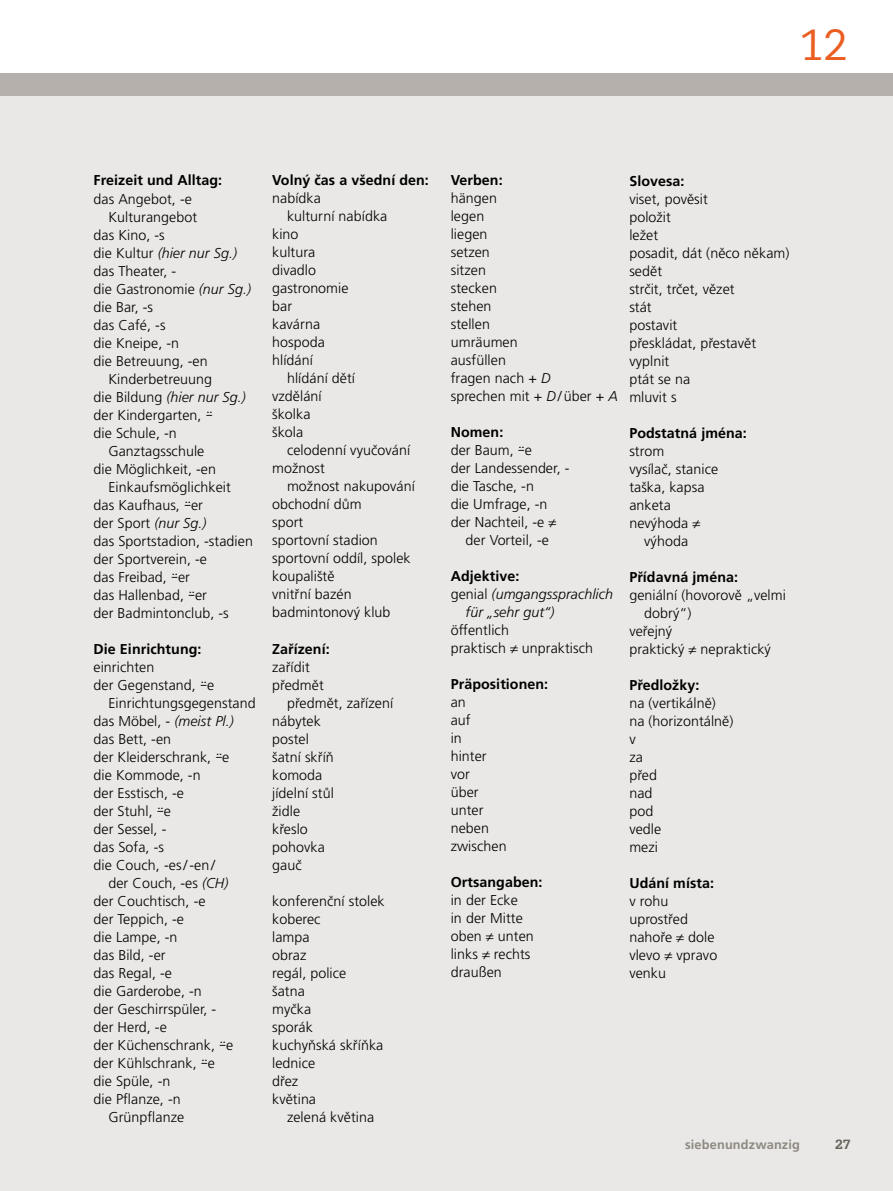
<style>
.page{position:relative;width:893px;height:1191px;background:#fff}
.page>*{position:absolute;margin:0;border:0;box-sizing:border-box;transform-origin:0 0}
.t1{font:43.5px "Caecilia CE";color:#eb5e21}
.t2{font:300 14.25px/18px "Frutiger CE";letter-spacing:.005em;color:#000}
.t3{font:700 14.25px "Frutiger CE";letter-spacing:.005em;color:#000}
.t4{font:italic 300 14.25px "Frutiger CE";letter-spacing:.005em;color:#000}
.t5{font:700 14.25px "Serifa";color:#69635c}
.t6{font:700 12.75px "Frutiger CE";letter-spacing:.01em;color:#8e8882}
.s1{font-style:normal}
.s2{font-style:italic}
.s3{font-family:"Polo Divis Trema Leicht";font-weight:400}
</style>
<div class="page">
<div style="left:0;top:95px;width:893px;height:1096px;background:#e9e8e6"></div>
<div style="left:0;top:73px;width:893px;height:22px;background:#b5b0ac"></div>
<h1 class="t1" style="left:799px;top:16px;width:50px">12</h1>
<p class="t3" style="left:94px;top:172px;width:130px">Freizeit und Alltag:</p>
<p class="t2" style="left:94px;top:189px;width:100px">das Angebot, -e</p>
<p class="t2" style="left:108px;top:207px;width:90px">Kulturangebot</p>
<p class="t2" style="left:94px;top:225px;width:73px">das Kino, -s</p>
<p class="t4" style="left:94px;top:244px;width:145px"><span class="s1">die Kultur</span> (hier nur Sg.)</p>
<p class="t2" style="left:94px;top:261px;width:84px">das Theater, -</p>
<p class="t2" style="left:94px;top:279px;width:159px">die Gastronomie <span class="s2">(nur Sg.)</span></p>
<p class="t2" style="left:94px;top:297px;width:61px">die Bar, -s</p>
<p class="t2" style="left:94px;top:315px;width:74px">das Café, -s</p>
<p class="t2" style="left:94px;top:333px;width:87px">die Kneipe, -n</p>
<p class="t2" style="left:94px;top:351px;width:116px">die Betreuung, -en</p>
<p class="t2" style="left:108px;top:369px;width:105px">Kinderbetreuung</p>
<p class="t4" style="left:94px;top:388px;width:154px"><span class="s1">die Bildung</span> (hier nur Sg.)</p>
<p class="t2" style="left:94px;top:405px;width:121px">der Kindergarten, <span class="s3">-</span></p>
<p class="t2" style="left:94px;top:423px;width:85px">die Schule, -n</p>
<p class="t2" style="left:108px;top:441px;width:97px">Ganztagsschule</p>
<p class="t2" style="left:94px;top:459px;width:124px">die Möglichkeit, -en</p>
<p class="t2" style="left:108px;top:477px;width:124px">Einkaufsmöglichkeit</p>
<p class="t2" style="left:94px;top:495px;width:111px">das Kaufhaus, <span class="s3">-</span>er</p>
<p class="t2" style="left:94px;top:513px;width:114px">der Sport <span class="s2">(nur Sg.)</span></p>
<p class="t2" style="left:94px;top:531px;width:161px">das Sportstadion, -stadien</p>
<p class="t2" style="left:94px;top:549px;width:115px">der Sportverein, -e</p>
<p class="t2" style="left:94px;top:567px;width:98px">das Freibad, <span class="s3">-</span>er</p>
<p class="t2" style="left:94px;top:585px;width:115px">das Hallenbad, <span class="s3">-</span>er</p>
<p class="t2" style="left:94px;top:603px;width:137px">der Badmintonclub, -s</p>
<p class="t3" style="left:94px;top:640px;width:109px">Die Einrichtung:</p>
<p class="t2" style="left:94px;top:657px;width:62px">einrichten</p>
<p class="t2" style="left:94px;top:675px;width:122px">der Gegenstand, <span class="s3">-</span>e</p>
<p class="t2" style="left:108px;top:693px;width:149px">Einrichtungsgegenstand</p>
<p class="t2" style="left:94px;top:711px;width:142px">das Möbel, - <span class="s2">(meist Pl.)</span></p>
<p class="t2" style="left:94px;top:729px;width:79px">das Bett, -en</p>
<p class="t2" style="left:94px;top:747px;width:137px">der Kleiderschrank, <span class="s3">-</span>e</p>
<p class="t2" style="left:94px;top:765px;width:109px">die Kommode, -n</p>
<p class="t2" style="left:94px;top:783px;width:92px">der Esstisch, -e</p>
<p class="t2" style="left:94px;top:801px;width:79px">der Stuhl, <span class="s3">-</span>e</p>
<p class="t2" style="left:94px;top:819px;width:74px">der Sessel, -</p>
<p class="t2" style="left:94px;top:837px;width:72px">das Sofa, -s</p>
<p class="t2" style="left:94px;top:855px;width:123px">die Couch, -es/-en/</p>
<p class="t2" style="left:108px;top:873px;width:122px">der Couch, -es <span class="s2">(CH)</span></p>
<p class="t2" style="left:94px;top:891px;width:114px">der Couchtisch, -e</p>
<p class="t2" style="left:94px;top:909px;width:92px">der Teppich, -e</p>
<p class="t2" style="left:94px;top:927px;width:85px">die Lampe, -n</p>
<p class="t2" style="left:94px;top:945px;width:74px">das Bild, -er</p>
<p class="t2" style="left:94px;top:963px;width:80px">das Regal, -e</p>
<p class="t2" style="left:94px;top:981px;width:110px">die Garderobe, -n</p>
<p class="t2" style="left:94px;top:999px;width:124px">der Geschirrspüler, -</p>
<p class="t2" style="left:94px;top:1017px;width:75px">der Herd, -e</p>
<p class="t2" style="left:94px;top:1035px;width:141px">der Küchenschrank, <span class="s3">-</span>e</p>
<p class="t2" style="left:94px;top:1053px;width:123px">der Kühlschrank, <span class="s3">-</span>e</p>
<p class="t2" style="left:94px;top:1071px;width:78px">die Spüle, -n</p>
<p class="t2" style="left:94px;top:1089px;width:89px">die Pflanze, -n</p>
<p class="t2" style="left:108px;top:1107px;width:77px">Grünpflanze</p>
<p class="t3" style="left:272px;top:172px;width:158px">Volný čas a všední den:</p>
<p class="t2" style="left:272px;top:189px;width:50px">nabídka</p>
<p class="t2" style="left:287px;top:207px;width:102px">kulturní nabídka</p>
<p class="t2" style="left:272px;top:225px;width:28px">kino</p>
<p class="t2" style="left:272px;top:243px;width:45px">kultura</p>
<p class="t2" style="left:272px;top:261px;width:45px">divadlo</p>
<p class="t2" style="left:272px;top:279px;width:78px">gastronomie</p>
<p class="t2" style="left:272px;top:297px;width:21px">bar</p>
<p class="t2" style="left:272px;top:315px;width:50px">kavárna</p>
<p class="t2" style="left:272px;top:333px;width:54px">hospoda</p>
<p class="t2" style="left:272px;top:351px;width:42px">hlídání</p>
<p class="t2" style="left:287px;top:369px;width:70px">hlídání dětí</p>
<p class="t2" style="left:272px;top:387px;width:51px">vzdělání</p>
<p class="t2" style="left:272px;top:405px;width:40px">školka</p>
<p class="t2" style="left:272px;top:423px;width:33px">škola</p>
<p class="t2" style="left:287px;top:441px;width:125px">celodenní vyučování</p>
<p class="t2" style="left:272px;top:459px;width:54px">možnost</p>
<p class="t2" style="left:287px;top:477px;width:129px">možnost nakupování</p>
<p class="t2" style="left:272px;top:495px;width:91px">obchodní dům</p>
<p class="t2" style="left:272px;top:513px;width:33px">sport</p>
<p class="t2" style="left:272px;top:531px;width:107px">sportovní stadion</p>
<p class="t2" style="left:272px;top:549px;width:140px">sportovní oddíl, spolek</p>
<p class="t2" style="left:272px;top:567px;width:64px">koupaliště</p>
<p class="t2" style="left:272px;top:585px;width:81px">vnitřní bazén</p>
<p class="t2" style="left:272px;top:603px;width:120px">badmintonový klub</p>
<p class="t3" style="left:272px;top:640px;width:59px">Zařízení:</p>
<p class="t2" style="left:272px;top:657px;width:39px">zařídit</p>
<p class="t2" style="left:272px;top:675px;width:53px">předmět</p>
<p class="t2" style="left:287px;top:693px;width:108px">předmět, zařízení</p>
<p class="t2" style="left:272px;top:711px;width:50px">nábytek</p>
<p class="t2" style="left:272px;top:729px;width:38px">postel</p>
<p class="t2" style="left:272px;top:747px;width:63px">šatní skříň</p>
<p class="t2" style="left:272px;top:765px;width:52px">komoda</p>
<p class="t2" style="left:272px;top:783px;width:63px">jídelní stůl</p>
<p class="t2" style="left:272px;top:801px;width:29px">židle</p>
<p class="t2" style="left:272px;top:819px;width:37px">křeslo</p>
<p class="t2" style="left:272px;top:837px;width:54px">pohovka</p>
<p class="t2" style="left:272px;top:855px;width:31px">gauč</p>
<p class="t2" style="left:272px;top:891px;width:114px">konferenční stolek koberec<br>lampa<br>obraz<br>regál, police<br>šatna<br>myčka<br>sporák<br>kuchyňská skříňka lednice<br>dřez<br>květina</p>
<p class="t2" style="left:287px;top:1107px;width:89px">zelená květina</p>
<p class="t3" style="left:451px;top:172px;width:53px">Verben:</p>
<p class="t2" style="left:451px;top:189px;width:169px">hängen<br>legen<br>liegen<br>setzen<br>sitzen<br>stecken<br>stehen<br>stellen<br>umräumen<br>ausfüllen<br>fragen nach + <span class="s2">D<br></span>sprechen mit + <span class="s2">D</span>/über + <span class="s2">A</span></p>
<p class="t3" style="left:451px;top:424px;width:54px">Nomen:</p>
<p class="t2" style="left:451px;top:441px;width:83px">der Baum, <span class="s3">-</span>e</p>
<p class="t2" style="left:451px;top:459px;width:120px">der Landessender, -</p>
<p class="t2" style="left:451px;top:477px;width:85px">die Tasche, -n</p>
<p class="t2" style="left:451px;top:495px;width:98px">die Umfrage, -n</p>
<p class="t2" style="left:451px;top:513px;width:107px">der Nachteil, -e ≠</p>
<p class="t2" style="left:466px;top:531px;width:85px">der Vorteil, -e</p>
<p class="t3" style="left:451px;top:568px;width:70px">Adjektive:</p>
<p class="t4" style="left:451px;top:586px;width:164px"><span class="s1">genial</span> (umgangssprachlich</p>
<p class="t4" style="left:466px;top:604px;width:90px">für „sehr gut“)</p>
<p class="t2" style="left:451px;top:621px;width:144px">öffentlich<br>praktisch ≠ unpraktisch</p>
<p class="t3" style="left:451px;top:676px;width:99px">Präpositionen:</p>
<p class="t2" style="left:451px;top:693px;width:57px">an<br>auf<br>in<br>hinter vor<br>über unter neben zwischen</p>
<p class="t3" style="left:451px;top:874px;width:93px">Ortsangaben:</p>
<p class="t2" style="left:451px;top:891px;width:85px">in der Ecke<br>in der Mitte oben ≠ unten links ≠ rechts draußen</p>
<p class="t3" style="left:629px;top:172px;width:57px">Slovesa:</p>
<p class="t2" style="left:629px;top:190px;width:162px">viset, pověsit<br>položit<br>ležet<br>posadit, dát (něco někam) sedět<br>strčit, trčet, vězet<br>stát<br>postavit<br>přeskládat, přestavět vyplnit<br>ptát se na<br>mluvit s</p>
<p class="t3" style="left:629px;top:424px;width:119px">Podstatná jména:</p>
<p class="t2" style="left:629px;top:441px;width:36px">strom</p>
<p class="t2" style="left:629px;top:459px;width:90px">vysílač, stanice</p>
<p class="t2" style="left:629px;top:477px;width:77px">taška, kapsa</p>
<p class="t2" style="left:629px;top:495px;width:43px">anketa</p>
<p class="t2" style="left:629px;top:513px;width:73px">nevýhoda ≠</p>
<p class="t2" style="left:644px;top:531px;width:45px">výhoda</p>
<p class="t3" style="left:629px;top:568px;width:110px">Přídavná jména:</p>
<p class="t2" style="left:629px;top:585px;width:158px">geniální (hovorově „velmi</p>
<p class="t2" style="left:644px;top:603px;width:49px">dobrý“)</p>
<p class="t2" style="left:629px;top:621px;width:44px">veřejný</p>
<p class="t2" style="left:629px;top:639px;width:143px">praktický ≠ nepraktický</p>
<p class="t3" style="left:629px;top:676px;width:72px">Předložky:</p>
<p class="t2" style="left:629px;top:693px;width:106px">na (vertikálně) na (horizontálně) v<br>za<br>před<br>nad<br>pod<br>vedle<br>mezi</p>
<p class="t3" style="left:629px;top:874px;width:86px">Udání místa:</p>
<p class="t2" style="left:629px;top:891px;width:89px">v rohu uprostřed nahoře ≠ dole vlevo ≠ vpravo venku</p>
<p class="t6" style="left:685px;top:1137px;width:116px">siebenundzwanzig</p>
<p class="t5" style="left:835px;top:1135px;width:17px">27</p>
</div>
